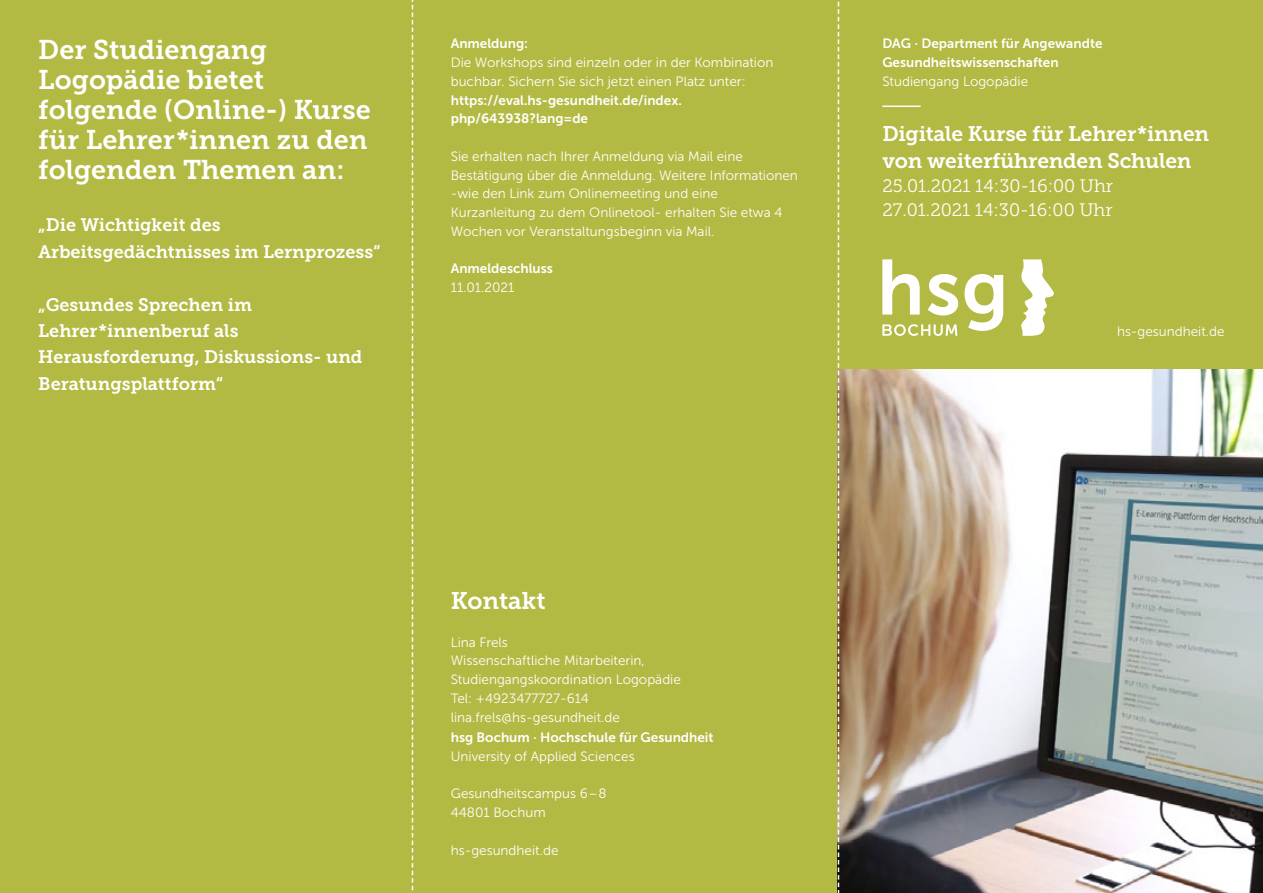
<style>
.page{position:relative;width:1263px;height:893px;background:#b3ba43}
.page>*{position:absolute;margin:0;border:0;box-sizing:border-box;transform-origin:0 0}
.t1{font:27px/30px "Museo Slab 700";color:#fff}
.t2{font:24px "Museo Slab 700";color:#fff}
.t3{font:21px/27px "Museo Slab 700";letter-spacing:-.01em;color:#fff}
.t4{font:18px/26.4px "Museo Slab 700";color:#fff}
.t5{font:18px/24px "Museo Slab 300";color:#fff}
.t6{font:13.5px/18.8px "Museo Sans 300";color:#fff}
.t7{font:13.5px/18.8px "Museo Sans 700";color:#fff}
</style>
<div class="page">
<img style="left:839px;top:370px;width:424px;height:523px">
<svg style="left:412px;top:0;width:1px;height:891px"></svg>
<svg style="left:838px;top:1px;width:1px;height:892px"></svg>
<svg style="left:1021px;top:259px;width:33px;height:77px"></svg>
<svg style="left:882px;top:259px;width:121px;height:77px"></svg>
<hr style="left:882px;top:106px;width:39px;height:1px;background:#fff">
<h1 class="t1" style="left:38px;top:34px;width:334px">Der Studiengang<br>Logopädie bietet folgende (Online-) Kurse für Lehrer*innen zu den folgenden Themen an:</h1>
<h3 class="t4" style="left:38px;top:212px;width:344px">„Die Wichtigkeit des<br>Arbeitsgedächtnisses im Lernprozess“</h3>
<h3 class="t4" style="left:38px;top:291px;width:326px">„Gesundes Sprechen im<br>Lehrer*innenberuf als<br>Herausforderung, Diskussions- und<br>Beratungsplattform“</h3>
<p class="t7" style="left:451px;top:34px;width:79px">Anmeldung:</p>
<p class="t6" style="left:451px;top:53px;width:324px">Die Workshops sind einzeln oder in der Kombination buchbar. Sichern Sie sich jetzt einen Platz unter:</p>
<p class="t7" style="left:451px;top:91px;width:233px">https://eval.hs-gesundheit.de/index. php/643938?lang=de</p>
<p class="t6" style="left:451px;top:147px;width:349px">Sie erhalten nach Ihrer Anmeldung via Mail eine Bestätigung über die Anmeldung. Weitere Informationen -wie den Link zum Onlinemeeting und eine Kurzanleitung zu dem Onlinetool- erhalten Sie etwa 4<br>Wochen vor Veranstaltungsbeginn via Mail.</p>
<p class="t7" style="left:451px;top:259px;width:104px">Anmeldeschluss</p>
<p class="t6" style="left:451px;top:278px;width:65px">11.01.2021</p>
<h2 class="t2" style="left:451px;top:587px;width:96px">Kontakt</h2>
<p class="t6" style="left:451px;top:633px;width:232px">Lina Frels<br>Wissenschaftliche Mitarbeiterin,<br>Studiengangskoordination Logopädie<br>Tel: +4923477727-614 lina.frels@hs-gesundheit.de</p>
<p class="t7" style="left:451px;top:728px;width:264px">hsg Bochum · Hochschule für Gesundheit</p>
<p class="t6" style="left:451px;top:747px;width:185px">University of Applied Sciences</p>
<p class="t6" style="left:451px;top:784px;width:157px">Gesundheitscampus 6–8<br>44801 Bochum</p>
<p class="t6" style="left:451px;top:841px;width:109px">hs-gesundheit.de</p>
<p class="t7" style="left:882px;top:34px;width:222px">DAG · Department für Angewandte<br>Gesundheitswissenschaften</p>
<p class="t6" style="left:882px;top:72px;width:147px">Studiengang Logopädie</p>
<h3 class="t3" style="left:882px;top:120px;width:328px">Digitale Kurse für Lehrer*innen von weiterführenden Schulen</h3>
<h3 class="t5" style="left:882px;top:174px;width:232px">25.01.2021 14:30-16:00 Uhr<br>27.01.2021 14:30-16:00 Uhr</h3>
<p class="t6" style="left:1117px;top:322px;width:109px">hs-gesundheit.de</p>
</div>
